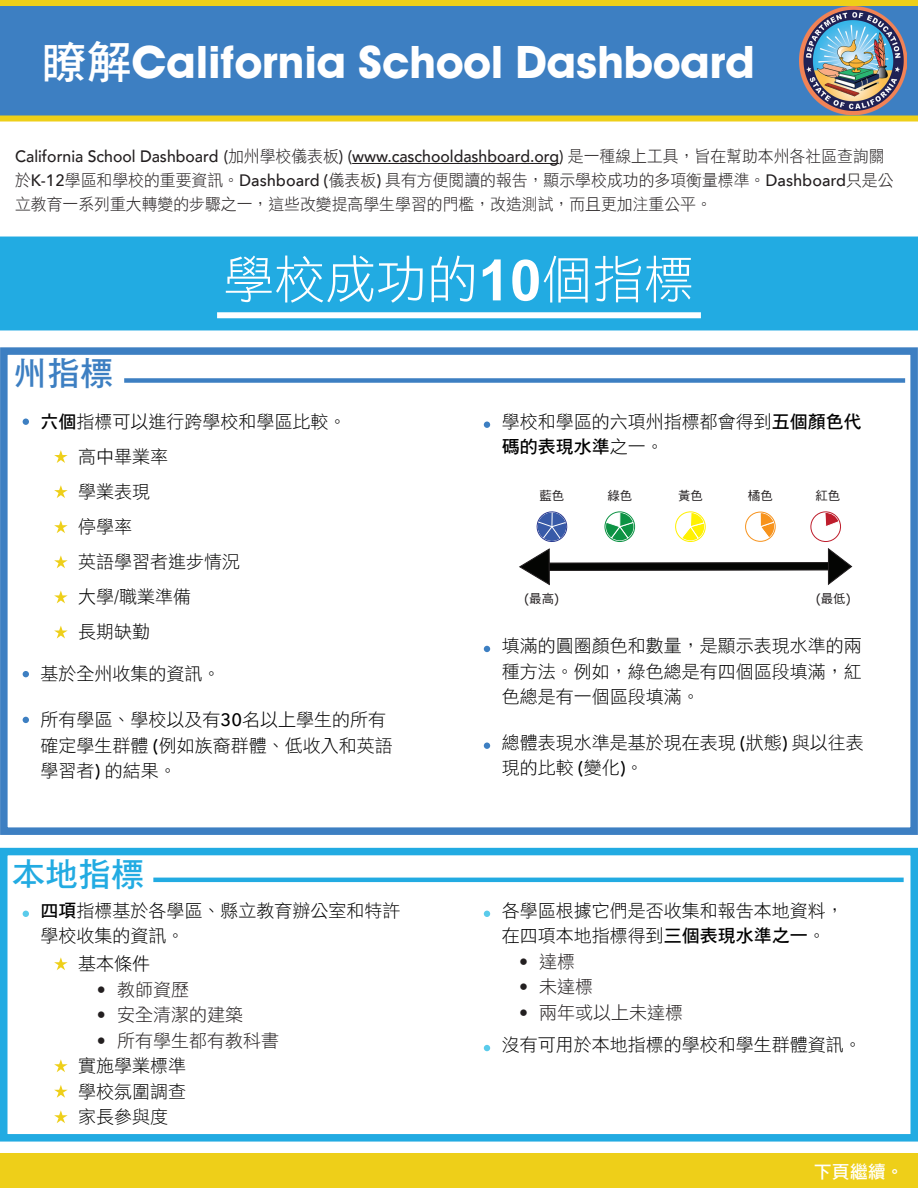
<style>
.page{position:relative;width:918px;height:1188px;background:#fff}
.page>*{position:absolute;margin:0;border:0;box-sizing:border-box;transform-origin:0 0}
.t1{font:51px "DF Hei Std W3";color:#fff}
.t2{font:45px "Avant Guard Bold SWFTE";color:#fff}
.t3{font:33px "DF Hei Std W7";color:#22abe2}
.t4{font:33px "DF Hei Std W7";color:#3d7fc2}
.t5{font:18px/25.5px "DF Hei Std W3";color:#000}
.t6{font:18px "DF Hei Std W3";color:#231f20}
.t7{font:18px "DF Hei Std W7";color:#fff}
.t8{font:16.5px/24px "DF Hei Std W3";color:#231f20;scale:.96 1}
.t9{font:12.45px "DF Hei Std W5";color:#231f20}
.t10{font:12.45px "Tahoma";color:#231f20}
.s1{font-family:"DF Hei Std W7"}
.s2{font-family:"Avenir";font-weight:500}
.s3{font-family:"Avenir Next";font-weight:500}
.s4{font-family:"Arial";font-weight:700;font-size:57px}
.s5{font-family:"DF Hei Std W5"}
</style>
<div class="page">
<div style="left:2px;top:239px;width:914px;height:89px;background:#22abe2"></div>
<div style="left:0;top:237px;width:918px;height:93px;border:4px solid #22abe2"></div>
<div style="left:0;top:347px;width:918px;height:488px;border:8px solid #3d7fc2"></div>
<svg style="left:0;top:0;width:918px;height:122px;background:#5188af"></svg>
<hr style="left:352px;top:163px;width:207px;height:1px;background:#231f20">
<div style="left:217px;top:312px;width:484px;height:6px;background:#fff"></div>
<div style="left:0;top:848px;width:918px;height:294px;border:8px solid #22abe2"></div>
<div style="left:124px;top:378px;width:781px;height:5px;background:#3d7fc2"></div>
<hr style="left:153px;top:878px;width:751px;height:4px;background:#22abe2">
<svg style="left:23px;top:419px;width:6px;height:6px"></svg>
<svg style="left:54px;top:450px;width:14px;height:13px"></svg>
<svg style="left:54px;top:485px;width:14px;height:13px"></svg>
<svg style="left:54px;top:520px;width:14px;height:13px"></svg>
<svg style="left:54px;top:555px;width:14px;height:13px"></svg>
<svg style="left:54px;top:591px;width:14px;height:12px"></svg>
<svg style="left:54px;top:626px;width:14px;height:12px"></svg>
<svg style="left:23px;top:671px;width:6px;height:6px"></svg>
<svg style="left:23px;top:717px;width:6px;height:6px"></svg>
<svg style="left:484px;top:422px;width:6px;height:6px"></svg>
<svg style="left:484px;top:646px;width:6px;height:6px"></svg>
<svg style="left:484px;top:743px;width:6px;height:6px"></svg>
<img style="left:799px;top:7px;width:108px;height:107px">
<svg style="left:23px;top:911px;width:6px;height:6px"></svg>
<svg style="left:54px;top:957px;width:14px;height:13px"></svg>
<svg style="left:54px;top:1059px;width:14px;height:13px"></svg>
<svg style="left:54px;top:1085px;width:14px;height:13px"></svg>
<svg style="left:54px;top:1110px;width:14px;height:13px"></svg>
<svg style="left:484px;top:911px;width:6px;height:6px"></svg>
<svg style="left:484px;top:1045px;width:6px;height:6px"></svg>
<div style="left:0;top:1153px;width:918px;height:35px;background:#eecf19"></div>
<svg style="left:519px;top:511px;width:334px;height:75px"></svg>
<h1 class="t2" style="left:42px;top:34px;width:714px"><span class="s1">瞭解</span>California School Dashboard</h1>
<p class="t8" style="left:15px;top:144px;width:917px"><span class="s2">California School Dashboard (</span>加州學校儀表板<span class="s2">) (www.caschooldashboard.org)</span> 是一種線上工具，旨在幫助本州各社區查詢關於<span class="s3">K-12</span>學區和學校的重要資訊。<span class="s3">Dashboard (</span>儀表板<span class="s3">)</span> 具有方便閱讀的報告，顯示學校成功的多項衡量標準。<span class="s3">Dashboard</span>只是公立教育一系列重大轉變的步驟之一，這些改變提高學生學習的門檻，改造測試，而且更加注重公平。</p>
<h2 class="t1" style="left:223px;top:252px;width:473px">學校成功的<span class="s4">10</span>個指標</h2>
<h3 class="t4" style="left:14px;top:356px;width:100px">州指標</h3>
<p class="t5" style="left:41px;top:408px;width:307px"><span class="s1">六個</span>指標可以進行跨學校和學區比較。</p>
<p class="t5" style="left:78px;top:443px;width:91px">高中畢業率</p>
<p class="t5" style="left:78px;top:479px;width:73px">學業表現</p>
<p class="t5" style="left:78px;top:514px;width:55px">停學率</p>
<p class="t5" style="left:78px;top:549px;width:163px">英語學習者進步情況</p>
<p class="t5" style="left:78px;top:584px;width:115px">大學/職業準備</p>
<p class="t5" style="left:78px;top:619px;width:73px">長期缺勤</p>
<p class="t5" style="left:41px;top:661px;width:181px">基於全州收集的資訊。</p>
<p class="t5" style="left:41px;top:707px;width:354px">所有學區、學校以及有<span class="s3">30</span>名以上學生的所有確定學生群體 <span class="s3">(</span>例如族裔群體、低收入和英語學習者<span class="s3">)</span> 的結果。</p>
<h3 class="t3" style="left:12px;top:856px;width:133px">本地指標</h3>
<p class="t5" style="left:41px;top:897px;width:361px"><span class="s1">四項</span>指標基於各學區、縣立教育辦公室和特許學校收集的資訊。</p>
<p class="t5" style="left:78px;top:951px;width:73px">基本條件</p>
<p class="t6" style="left:97px;top:980px;width:94px"><span class="s2">•</span> 教師資歷</p>
<p class="t6" style="left:97px;top:1005px;width:148px"><span class="s2">•</span> 安全清潔的建築</p>
<p class="t6" style="left:97px;top:1031px;width:184px"><span class="s2">•</span> 所有學生都有教科書</p>
<p class="t5" style="left:78px;top:1053px;width:109px">實施學業標準</p>
<p class="t5" style="left:78px;top:1078px;width:109px">學校氛圍調查</p>
<p class="t5" style="left:78px;top:1104px;width:91px">家長參與度</p>
<p class="t5" style="left:502px;top:408px;width:361px">學校和學區的六項州指標都會得到<span class="s1">五個顏色代碼的表現水準</span>之一。</p>
<p class="t9" style="left:540px;top:488px;width:26px">藍色</p>
<p class="t9" style="left:607px;top:488px;width:26px">綠色</p>
<p class="t9" style="left:678px;top:488px;width:26px">黃色</p>
<p class="t9" style="left:748px;top:488px;width:26px">橘色</p>
<p class="t9" style="left:815px;top:488px;width:26px">紅色</p>
<p class="t10" style="left:525px;top:590px;width:36px">(<span class="s5">最高</span>)</p>
<p class="t10" style="left:816px;top:590px;width:36px">(<span class="s5">最低</span>)</p>
<p class="t5" style="left:502px;top:633px;width:361px;text-align:justify">填滿的圓圈顏色和數量，是顯示表現水準的兩種方法。例如，綠色總是有四個區段填滿，紅色總是有一個區段填滿。</p>
<p class="t5" style="left:502px;top:729px;width:364px">總體表現水準是基於現在表現 <span class="s3">(</span>狀態<span class="s3">)</span> 與以往表現的比較 <span class="s3">(</span>變化<span class="s3">)</span>。</p>
<p class="t5" style="left:502px;top:897px;width:343px">各學區根據它們是否收集和報告本地資料，在四項本地指標得到<span class="s1">三個表現水準之一</span>。</p>
<p class="t6" style="left:519px;top:952px;width:58px"><span class="s2">•</span> 達標</p>
<p class="t6" style="left:519px;top:977px;width:76px"><span class="s2">•</span> 未達標</p>
<p class="t6" style="left:519px;top:1003px;width:166px"><span class="s2">•</span> 兩年或以上未達標</p>
<p class="t5" style="left:502px;top:1032px;width:361px">沒有可用於本地指標的學校和學生群體資訊。</p>
<p class="t7" style="left:814px;top:1162px;width:91px">下頁繼續。</p>
</div>
